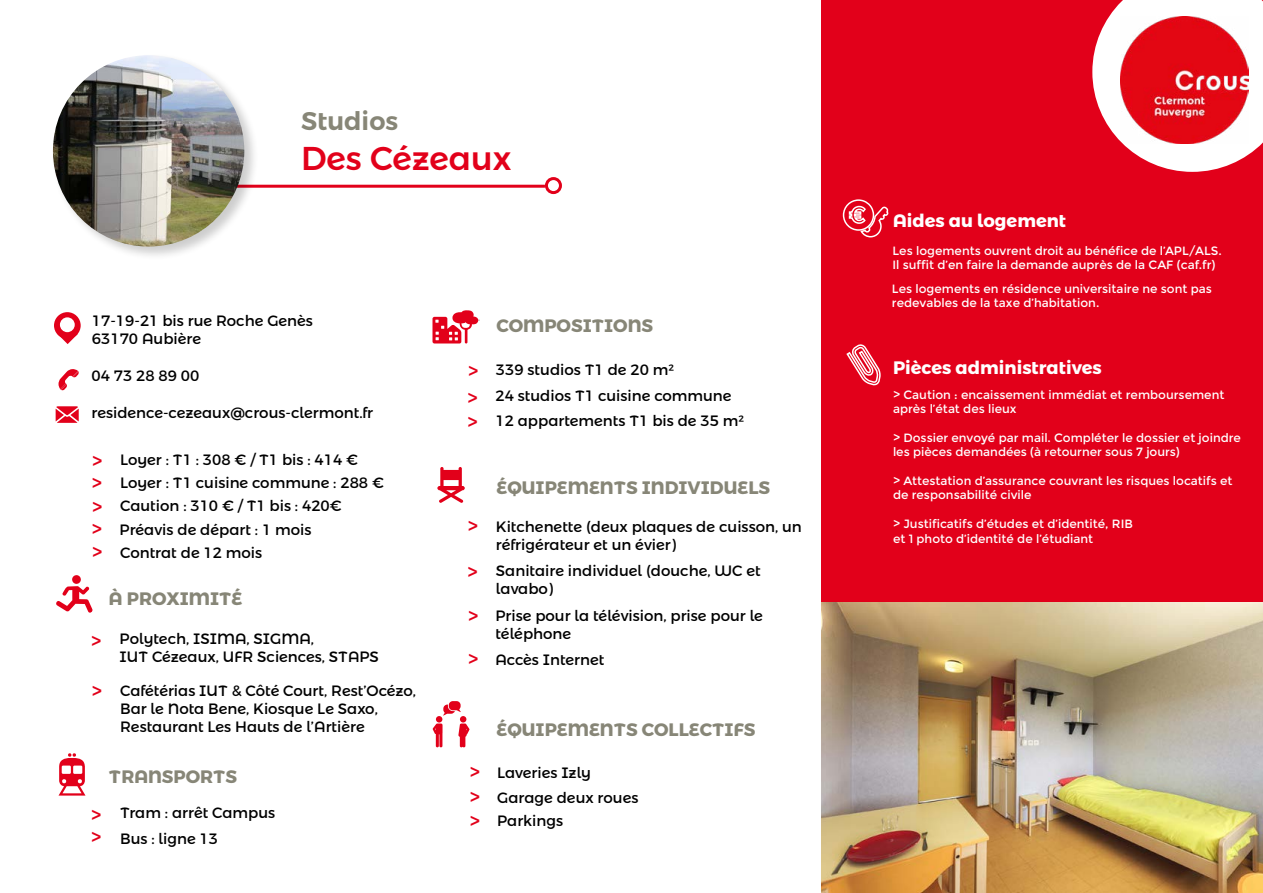
<style>
.page{position:relative;width:1263px;height:893px;background:#fff}
.page>*{position:absolute;margin:0;border:0;box-sizing:border-box;transform-origin:0 0}
.t1{font:500 33px "Montserrat Alternates";color:#e2001a}
.t2{font:600 25.5px "Montserrat Alternates";color:#878677}
.t3{font:700 18px "Montserrat Alternates";color:#878677}
.t4{font:700 18px "Montserrat Alternates";color:#fff}
.t5{font:18px/22.4px "Montserrat";color:#e2001a}
.t6{font:15px/18px "Montserrat Alternates";color:#000}
.t7{font:12px/14.4px "Montserrat";color:#fff}
.s1{font-family:"Montserrat";font-size:18px;color:#e2001a}
</style>
<div class="page">
<div style="left:821px;top:1px;width:442px;height:892px;background:#e2001a"></div>
<svg style="left:842px;top:199px;width:47px;height:39px"></svg>
<svg style="left:846px;top:344px;width:35px;height:42px"></svg>
<svg style="left:1092px;top:0;width:171px;height:172px"></svg>
<img style="left:1120px;top:16px;width:128px;height:128px">
<div style="left:54px;top:312px;width:27px;height:27px;background:#e2001a;border-radius:50%"></div>
<svg style="left:57px;top:324px;width:21px;height:20px"></svg>
<div style="left:60px;top:317px;width:15px;height:15px;background:#fff;border-radius:50%"></div>
<svg style="left:58px;top:369px;width:21px;height:21px"></svg>
<svg style="left:56px;top:406px;width:23px;height:17px"></svg>
<hr style="left:227px;top:185px;width:318px;height:3px;background:#e2001a">
<div style="left:545px;top:177px;width:17px;height:17px;border:3px solid #e2001a;border-radius:50%"></div>
<div style="left:50px;top:53px;width:209px;height:208px;background:#000;opacity:.2"></div>
<img style="left:53px;top:55px;width:191px;height:192px;border-radius:96px">
<svg style="left:59px;top:753px;width:27px;height:43px"></svg>
<svg style="left:432px;top:310px;width:47px;height:33px"></svg>
<svg style="left:437px;top:467px;width:28px;height:36px"></svg>
<svg style="left:433px;top:701px;width:36px;height:47px"></svg>
<svg style="left:56px;top:575px;width:37px;height:38px"></svg>
<img style="left:821px;top:603px;width:442px;height:290px">
<h2 class="t2" style="left:301px;top:105px;width:99px">Studios</h2>
<h1 class="t1" style="left:301px;top:138px;width:212px">Des Cézeaux</h1>
<p class="t6" style="left:92px;top:311px;width:223px">17-19-21 bis rue Roche Genès<br>63170 Aubière</p>
<p class="t6" style="left:91px;top:366px;width:110px">04 73 28 89 00</p>
<p class="t6" style="left:91px;top:403px;width:283px">residence-cezeaux@crous-clermont.fr</p>
<p class="t6" style="left:92px;top:451px;width:268px"><span class="s1">&gt;</span> Loyer : T1 : 308 € / T1 bis : 414 €</p>
<p class="t6" style="left:91px;top:494px;width:252px;line-height:23.4px"><span class="s1">&gt;</span> Caution : 310 € / T1 bis : 420€ <span class="s1">&gt;</span> Préavis de départ : 1 mois<br><span class="s1">&gt;</span> Contrat de 12 mois</p>
<p class="t3" style="left:109px;top:587px;width:135px">À PROXIMITÉ</p>
<p class="t6" style="left:120px;top:630px;width:261px">Polytech, ISIMA, SIGMA,<br>IUT Cézeaux, UFR Sciences, STAPS</p>
<p class="t6" style="left:91px;top:474px;width:294px"><span class="s1">&gt;</span> Loyer : T1 cuisine commune : 288 €</p>
<p class="t5" style="left:91px;top:631px;width:12px">&gt;</p>
<p class="t5" style="left:91px;top:681px;width:12px">&gt;</p>
<p class="t6" style="left:120px;top:681px;width:298px">Cafétérias IUT &amp; Côté Court, Rest’Océzo,<br>Bar le Nota Bene, Kiosque Le Saxo,<br>Restaurant Les Hauts de l’Artière</p>
<p class="t5" style="left:91px;top:804px;width:12px">&gt; &gt;</p>
<p class="t3" style="left:109px;top:765px;width:130px">TRANSPORTS</p>
<p class="t6" style="left:120px;top:803px;width:157px">Tram : arrêt Campus</p>
<p class="t6" style="left:120px;top:830px;width:99px">Bus : ligne 13</p>
<p class="t3" style="left:496px;top:314px;width:158px">COMPOSITIONS</p>
<p class="t6" style="left:468px;top:361px;width:208px"><span class="s1">&gt;</span> 339 studios T1 de 20 m²</p>
<p class="t5" style="left:467px;top:388px;width:12px">&gt;</p>
<p class="t5" style="left:467px;top:411px;width:12px">&gt;</p>
<p class="t6" style="left:495px;top:387px;width:238px">24 studios T1 cuisine commune</p>
<p class="t6" style="left:495px;top:412px;width:250px">12 appartements T1 bis de 35 m²</p>
<p class="t3" style="left:496px;top:476px;width:275px">ÉQUIPEMENTS INDIVIDUELS</p>
<p class="t6" style="left:496px;top:518px;width:307px;text-indent:-29px"><span class="s1">&gt;</span> Kitchenette (deux plaques de cuisson, un réfrigérateur et un évier)</p>
<p class="t6" style="left:496px;top:562px;width:266px">Sanitaire individuel (douche, WC et lavabo)</p>
<p class="t6" style="left:495px;top:606px;width:269px">Prise pour la télévision, prise pour le téléphone</p>
<p class="t6" style="left:495px;top:650px;width:110px">Accès Internet</p>
<p class="t5" style="left:467px;top:561px;width:12px">&gt;</p>
<p class="t5" style="left:468px;top:606px;width:12px">&gt;</p>
<p class="t5" style="left:468px;top:649px;width:12px">&gt;</p>
<p class="t3" style="left:496px;top:719px;width:260px">ÉQUIPEMENTS COLLECTIFS</p>
<p class="t6" style="left:469px;top:760px;width:171px;line-height:24.9px"><span class="s1">&gt;</span> Laveries Izly<br><span class="s1">&gt;</span> Garage deux roues</p>
<p class="t6" style="left:469px;top:812px;width:95px"><span class="s1">&gt;</span> Parkings</p>
<p class="t4" style="left:893px;top:209px;width:175px">Aides au logement</p>
<p class="t7" style="left:892px;top:244px;width:331px">Les logements ouvrent droit au bénéfice de l’APL/ALS.<br>Il suffit d’en faire la demande auprès de la CAF (caf.fr)</p>
<p class="t7" style="left:892px;top:281px;width:321px">Les logements en résidence universitaire ne sont pas redevables de la taxe d’habitation.</p>
<p class="t4" style="left:893px;top:356px;width:210px">Pièces administratives</p>
<p class="t7" style="left:893px;top:387px;width:333px">&gt; Caution : encaissement immédiat et remboursement après l’état des lieux</p>
<p class="t7" style="left:893px;top:430px;width:349px">&gt; Dossier envoyé par mail. Compléter le dossier et joindre les pièces demandées (à retourner sous 7 jours)</p>
<p class="t7" style="left:893px;top:474px;width:341px">&gt; Attestation d’assurance couvrant les risques locatifs et de responsabilité civile</p>
<p class="t7" style="left:893px;top:517px;width:241px">&gt; Justificatifs d’études et d’identité, RIB et 1 photo d’identité de l’étudiant</p>
</div>
